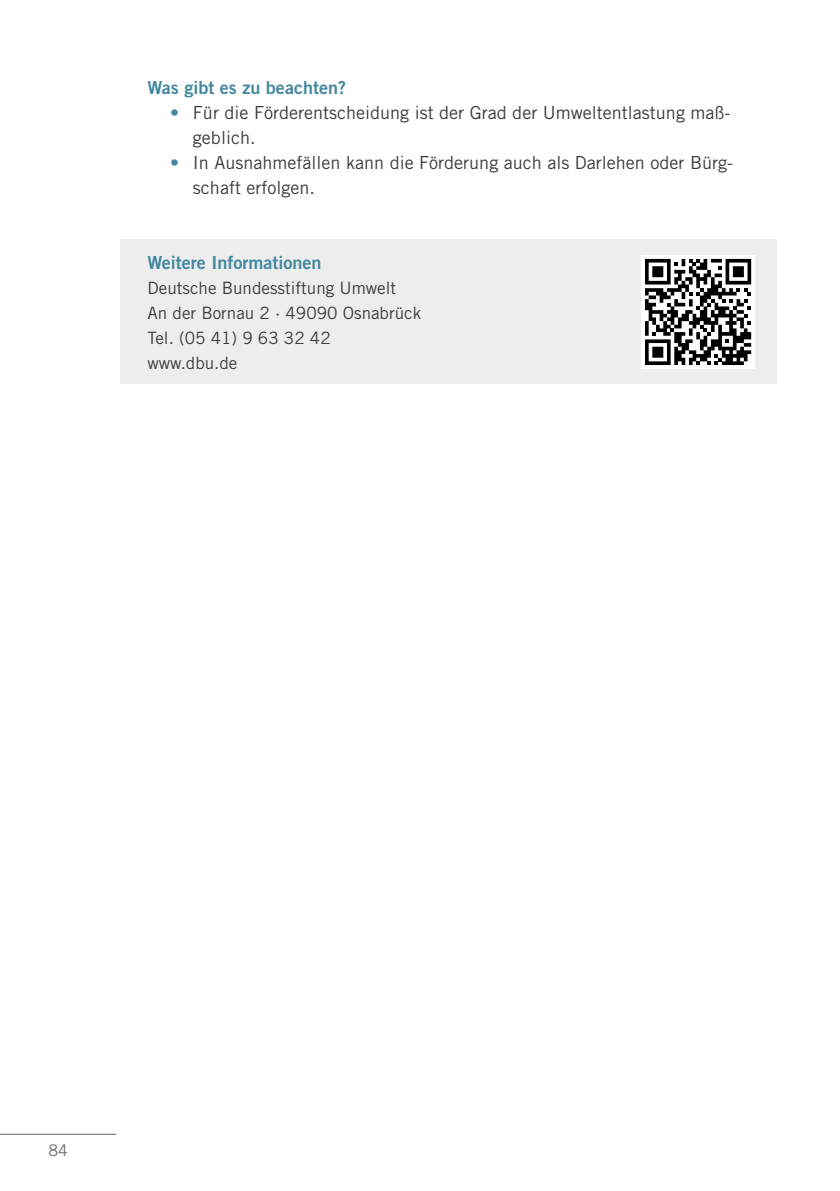
<style>
.page{position:relative;width:840px;height:1191px;background:#fff}
.page>*{position:absolute;margin:0;border:0;box-sizing:border-box;transform-origin:0 0}
.t1{font:18px/25px "Trade Gothic LT Std";color:#3c3c3b}
.Projekt_H2{font:18px "Trade Gothic LT Std Bd 2";color:#42889f}
.Infotext{font:17px "Trade Gothic LT Std";color:#3c3c3b}
.t2{font:16px "Trade Gothic LT Std";color:#706f6f}
.s1{color:#42889f}
</style>
<div class="page">
<hr style="left:0;top:1133px;width:116px;height:1px;background:#666665">
<div style="left:120px;top:239px;width:656px;height:145px;background:#ededed"></div>
<div style="left:641px;top:255px;width:113px;height:114px;background:#fff"></div>
<svg style="left:645px;top:259px;width:105px;height:106px"></svg>
<h2 class="Projekt_H2" style="left:147px;top:76px;width:200px">Was gibt es zu beachten?</h2>
<p class="t1" style="left:193px;top:99px;width:538px;text-indent:-23px"><span class="s1">•</span> Für die Förderentscheidung ist der Grad der Umweltentlastung maß&shy;geblich.</p>
<p class="t1" style="left:193px;top:149px;width:541px;text-indent:-23px"><span class="s1">•</span> In Ausnahmefällen kann die Förderung auch als Darlehen oder Bürg&shy;schaft erfolgen.</p>
<h2 class="Projekt_H2" style="left:147px;top:251px;width:175px">Weitere Informationen</h2>
<p class="Infotext" style="left:147px;top:277px;width:250px">Deutsche Bundesstiftung Umwelt</p>
<p class="Infotext" style="left:147px;top:302px;width:275px">An der Bornau 2 · 49090 Osnabrück</p>
<p class="Infotext" style="left:147px;top:327px;width:184px">Tel. (05 41) 9 63 32 42</p>
<p class="Infotext" style="left:147px;top:352px;width:91px">www.dbu.de</p>
<p class="t2" style="left:48px;top:1140px;width:21px">84</p>
</div>
